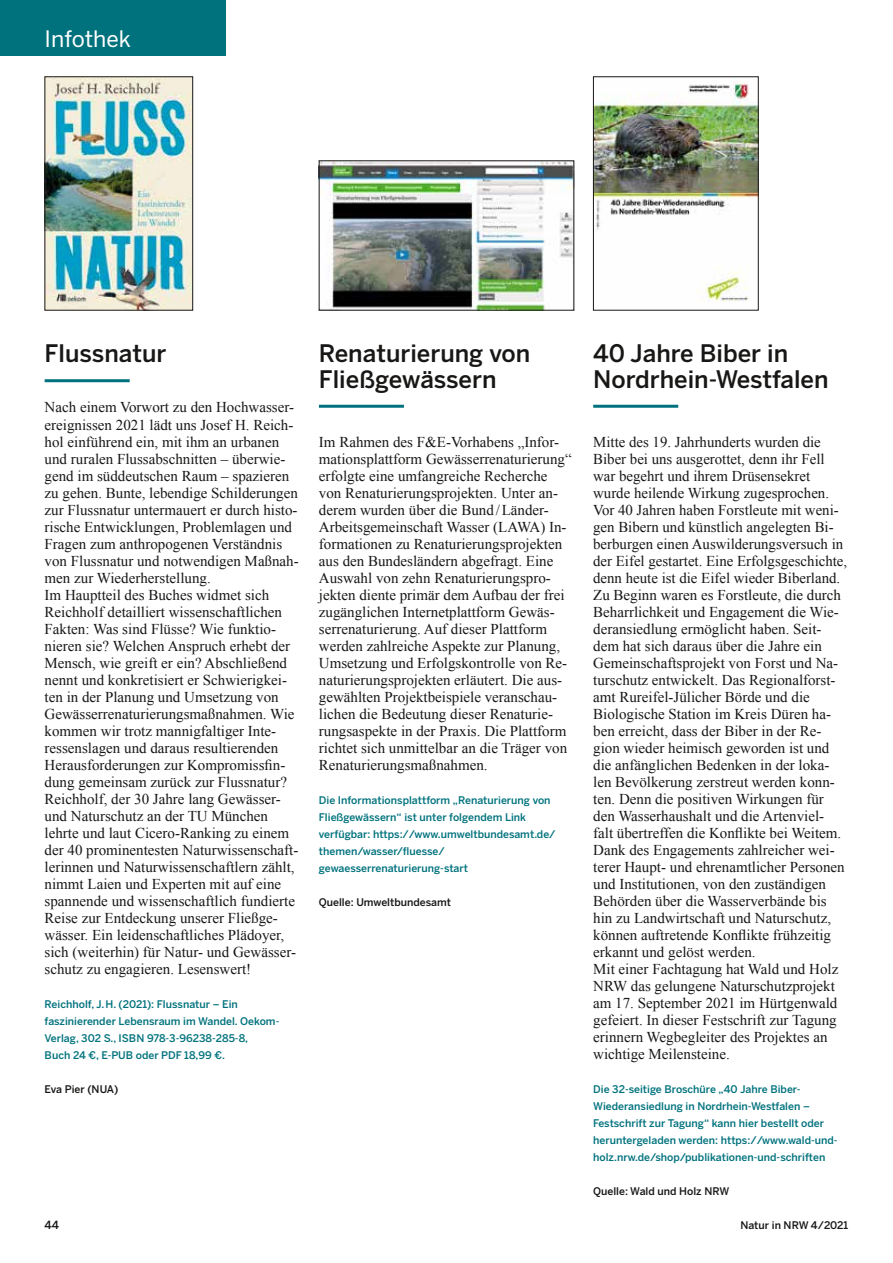
<style>
.page{position:relative;width:893px;height:1263px;background:#fff}
.page>*{position:absolute;margin:0;border:0;box-sizing:border-box;transform-origin:0 0}
.t1{font:500 24px/25.5px "Benton Sans";color:#181716}
.t2{font:22.5px "Benton Sans";color:#fff}
.t3{font:15px/17px "Times New Roman";color:#181716}
.t4{font:500 11.25px "Benton Sans";color:#181716}
.t5{font:500 10.5px/17px "Benton Sans";color:#00727d}
.t6{font:500 10.5px "Benton Sans";color:#181716}
</style>
<div class="page">
<hr style="left:45px;top:379px;width:85px;height:3px;background:#00727d">
<hr style="left:319px;top:405px;width:85px;height:3px;background:#00727d">
<hr style="left:593px;top:405px;width:85px;height:3px;background:#00727d">
<img style="left:47px;top:79px;width:144px;height:229px">
<div style="left:45px;top:77px;width:148px;height:233px;border:1px solid #181716"></div>
<img style="left:321px;top:163px;width:251px;height:145px">
<img style="left:595px;top:81px;width:161px;height:221px">
<div style="left:0;top:0;width:225px;height:55px;background:#00727d"></div>
<h2 class="t2" style="left:45px;top:25px;width:88px">Infothek</h2>
<h1 class="t1" style="left:45px;top:340px;width:123px">Flussnatur</h1>
<p class="t3" style="left:45px;top:399px;width:256px">Nach einem Vorwort zu den Hochwasser&shy;ereignissen 2021 lädt uns Josef H. Reich&shy;hol einführend ein, mit ihm an urbanen und ruralen Flussabschnitten – überwie&shy;gend im süddeutschen Raum – spazieren zu gehen. Bunte, lebendige Schilderungen zur Flussnatur untermauert er durch histo&shy;rische Entwicklungen, Problemlagen und Fragen zum anthropogenen Verständnis von Flussnatur und notwendigen Maßnah&shy;men zur Wiederherstellung.<br>Im Hauptteil des Buches widmet sich Reichholf detailliert wissenschaftlichen Fakten: Was sind Flüsse? Wie funktio&shy;nieren sie? Welchen Anspruch erhebt der Mensch, wie greift er ein? Abschließend nennt und konkretisiert er Schwierigkei&shy;ten in der Planung und Umsetzung von Gewässerrenaturierungsmaßnahmen. Wie kommen wir trotz mannigfaltiger Inte&shy;ressenslagen und daraus resultierenden Herausforderungen zur Kompromissfin&shy;dung gemeinsam zurück zur Flussnatur?<br>Reichholf, der 30 Jahre lang Gewässer&shy;und Naturschutz an der TU München lehrte und laut Cicero-Ranking zu einem der 40 prominentesten Naturwissenschaft&shy;lerinnen und Naturwissenschaftlern zählt, nimmt Laien und Experten mit auf eine spannende und wissenschaftlich fundierte Reise zur Entdeckung unserer Fließge&shy;wässer. Ein leidenschaftliches Plädoyer, sich (weiterhin) für Natur- und Gewässer&shy;schutz zu engagieren. Lesenswert!</p>
<p class="t5" style="left:45px;top:995px;width:236px">Reichholf, J.H. (2021): Flussnatur – Ein faszinierender Lebensraum im Wandel. Oekom-Verlag, 302 S., ISBN 978-3-96238-285-8,<br>Buch 24 €, E-PUB oder PDF 18,99 €.</p>
<p class="t6" style="left:45px;top:1083px;width:75px">Eva Pier (NUA)</p>
<h1 class="t1" style="left:319px;top:340px;width:213px">Renaturierung von<br>Fließgewässern</h1>
<p class="t3" style="left:319px;top:433px;width:254px">Im Rahmen des F&amp;E-Vorhabens „Infor&shy;mationsplattform Gewässerrenaturierung“ erfolgte eine umfangreiche Recherche von Renaturierungsprojekten. Unter an&shy;derem wurden über die Bund/Länder-Arbeitsgemeinschaft Wasser (LAWA) In&shy;formationen zu Renaturierungsprojekten aus den Bundesländern abgefragt. Eine Auswahl von zehn Renaturierungspro&shy;jekten diente primär dem Aufbau der frei zugänglichen Internetplattform Gewäs&shy;serrenaturierung. Auf dieser Plattform werden zahlreiche Aspekte zur Planung, Umsetzung und Erfolgskontrolle von Re&shy;naturierungsprojekten erläutert. Die aus&shy;gewählten Projektbeispiele veranschau&shy;lichen die Bedeutung dieser Renaturie&shy;rungsaspekte in der Praxis. Die Plattform richtet sich unmittelbar an die Träger von Renaturierungsmaßnahmen.</p>
<p class="t5" style="left:319px;top:791px;width:238px">Die Informationsplattform „Renaturierung von Fließgewässern“ ist unter folgendem Link verfügbar: https://www.umweltbundesamt.de/ themen/wasser/fluesse/ gewaesserrenaturierung-start</p>
<p class="t6" style="left:319px;top:896px;width:134px">Quelle: Umweltbundesamt</p>
<h1 class="t1" style="left:593px;top:340px;width:237px">40 Jahre Biber in<br>Nordrhein-Westfalen</h1>
<p class="t3" style="left:593px;top:433px;width:256px">Mitte des 19. Jahrhunderts wurden die Biber bei uns ausgerottet, denn ihr Fell war begehrt und ihrem Drüsensekret wurde heilende Wirkung zugesprochen.<br>Vor 40 Jahren haben Forstleute mit weni&shy;gen Bibern und künstlich angelegten Bi&shy;berburgen einen Auswilderungsversuch in der Eifel gestartet. Eine Erfolgsgeschichte, denn heute ist die Eifel wieder Biberland.<br>Zu Beginn waren es Forstleute, die durch Beharrlichkeit und Engagement die Wie&shy;deransiedlung ermöglicht haben. Seit&shy;dem hat sich daraus über die Jahre ein Gemeinschaftsprojekt von Forst und Na&shy;turschutz entwickelt. Das Regionalforst&shy;amt Rureifel-Jülicher Börde und die Biologische Station im Kreis Düren ha&shy;ben erreicht, dass der Biber in der Re&shy;gion wieder heimisch geworden ist und die anfänglichen Bedenken in der loka&shy;len Bevölkerung zerstreut werden konn&shy;ten. Denn die positiven Wirkungen für den Wasserhaushalt und die Artenviel&shy;falt übertreffen die Konflikte bei Weitem.<br>Dank des Engagements zahlreicher wei&shy;terer Haupt- und ehrenamtlicher Personen und Institutionen, von den zuständigen Behörden über die Wasserverbände bis hin zu Landwirtschaft und Naturschutz, können auftretende Konflikte frühzeitig erkannt und gelöst werden.<br>Mit einer Fachtagung hat Wald und Holz NRW das gelungene Naturschutzprojekt am 17. September 2021 im Hürtgenwald gefeiert. In dieser Festschrift zur Tagung erinnern Wegbegleiter des Projektes an wichtige Meilensteine.</p>
<p class="t5" style="left:593px;top:1080px;width:246px">Die 32-seitige Broschüre „40 Jahre Biber-Wiederansiedlung in Nordrhein-Westfalen – Festschrift zur Tagung“ kann hier bestellt oder heruntergeladen werden: https://www.wald-und&shy;holz.nrw.de/shop/publikationen-und-schriften</p>
<p class="t6" style="left:593px;top:1185px;width:138px">Quelle: Wald und Holz NRW</p>
<p class="t4" style="left:45px;top:1218px;width:16px">44</p>
<p class="t6" style="left:740px;top:1219px;width:109px">Natur in NRW 4/2021</p>
</div>
